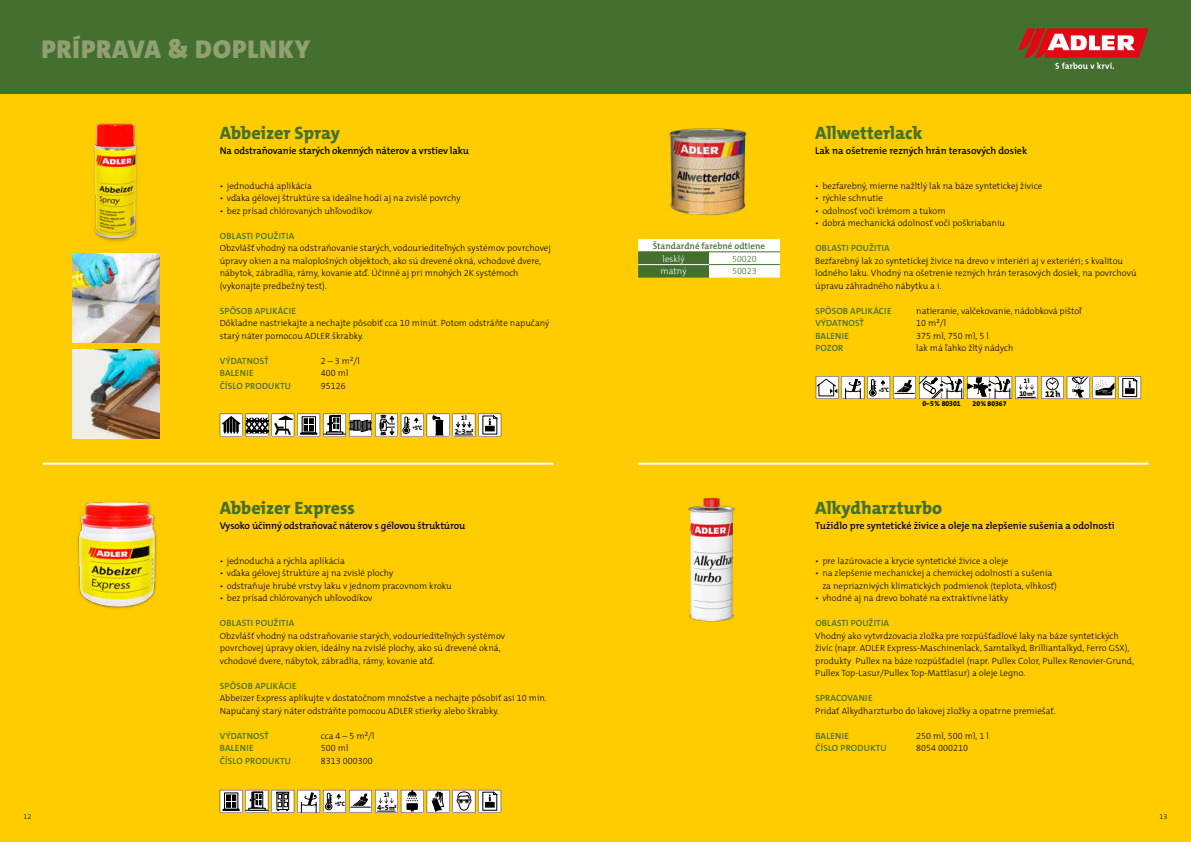
<style>
.page{position:relative;width:1191px;height:842px;background:#fff}
.page>*{position:absolute;margin:0;border:0;box-sizing:border-box;transform-origin:0 0}
.t1{font:900 26px "The Mix C4 s";letter-spacing:.035em;color:#90a072}
.t2{font:800 18px "The Mix C4 s";color:#43702f}
.t3{font:600 10px "The Mix C4 s";letter-spacing:-.01em;color:#000}
.t4{font:300 9px/12.5px "The Mix C4 s";letter-spacing:.005em;color:#000}
.t5{font:600 9px "The Mix C4 s";letter-spacing:.025em;color:#43702f}
.t6{font:600 9px "The Mix C4 s";color:#43702f}
.t7{font:300 9px "The Mix C4 s";letter-spacing:.005em;color:#fff}
.t8{font:300 9px "The Mix C4 s";color:#43702f}
.t9{font:800 8.8px "The Mix B8";color:#000}
.t10{font:800 7.2px "The Mix C4 s";color:#000}
.t11{font:800 7.2px "The Mix C4 s";color:#000;scale:.96 1}
.t12{font:800 7.2px "The Mix B8";color:#000;scale:.96 1}
.t13{font:300 7px "The Mix C4 s";color:#000}
.t14{font:800 7px "The Mix C4 s";color:#000}
.t15{font:800 6.4px "The Mix B8";color:#000;scale:.9 1}
.t16{font:800 6.4px "The Mix C4 s";color:#000}
.s1{font-size:4.9px}
.s2{font-size:6.1px}
.s3{font-size:6.4px}
</style>
<div class="page">
<div style="left:0;top:94px;width:1191px;height:748px;background:#fc0"></div>
<div style="left:0;top:0;width:1191px;height:94px;background:#43702f"></div>
<hr style="left:638px;top:463px;width:510px;height:2px;background:#fff">
<hr style="left:43px;top:463px;width:510px;height:2px;background:#fff">
<img style="left:94px;top:123px;width:44px;height:119px">
<img style="left:73px;top:254px;width:87px;height:89px">
<img style="left:73px;top:349px;width:87px;height:90px">
<img style="left:688px;top:497px;width:47px;height:125px">
<img style="left:77px;top:501px;width:80px;height:108px">
<svg style="left:220px;top:790px;width:281px;height:22px"></svg>
<svg style="left:220px;top:414px;width:281px;height:22px"></svg>
<img style="left:669px;top:128px;width:78px;height:88px">
<svg style="left:816px;top:376px;width:325px;height:23px"></svg>
<svg style="left:638px;top:239px;width:142px;height:39px"></svg>
<hr style="left:638px;top:264px;width:71px;height:1px;background:#fff">
<hr style="left:638px;top:252px;width:71px;height:1px;background:#43702f">
<hr style="left:709px;top:252px;width:71px;height:1px;background:#43702f">
<hr style="left:709px;top:264px;width:71px;height:1px;background:#43702f">
<svg style="left:1018px;top:28px;width:130px;height:41px"></svg>
<h1 class="t1" style="left:41px;top:35px;width:270px">PRÍPRAVA &amp; DOPLNKY</h1>
<p class="t13" style="left:24px;top:813px;width:9px">12</p>
<h2 class="t2" style="left:220px;top:123px;width:122px">Abbeizer Spray</h2>
<p class="t3" style="left:220px;top:145px;width:251px">Na odstraňovanie starých okenných náterov a vrstiev laku</p>
<p class="t4" style="left:220px;top:179px;width:94px">• jednoduchá aplikácia</p>
<p class="t4" style="left:220px;top:192px;width:242px">• vďaka gélovej štruktúre sa ideálne hodí aj na zvislé povrchy</p>
<p class="t4" style="left:220px;top:204px;width:154px">• bez prísad chlórovaných uhľovodíkov</p>
<p class="t5" style="left:220px;top:231px;width:76px">OBLASTI POUŽITIA</p>
<p class="t4" style="left:220px;top:242px;width:333px">Obzvlášť vhodný na odstraňovanie starých, vodouriediteľných systémov povrchovej úpravy okien a na maloplošných objektoch, ako sú drevené okná, vchodové dvere, nábytok, zábradlia, rámy, kovanie atď. Účinné aj pri mnohých 2K systémoch (vykonajte predbežný test).</p>
<p class="t5" style="left:220px;top:306px;width:78px">SPÔSOB APLIKÁCIE</p>
<p class="t4" style="left:220px;top:317px;width:331px">Dôkladne nastriekajte a nechajte pôsobiť cca 10 minút. Potom odstráňte napučaný starý náter pomocou ADLER škrabky.</p>
<p class="t5" style="left:220px;top:356px;width:50px">VÝDATNOSŤ</p>
<p class="t4" style="left:321px;top:355px;width:40px">2 – 3 m²/l</p>
<p class="t5" style="left:220px;top:368px;width:35px">BALENIE</p>
<p class="t4" style="left:321px;top:367px;width:29px">400 ml</p>
<p class="t5" style="left:220px;top:381px;width:73px">ČÍSLO PRODUKTU</p>
<p class="t4" style="left:321px;top:380px;width:26px">95126</p>
<p class="t15" style="left:412px;top:424px;width:13px"><span class="s1">+</span>5 <span class="s2">°</span>C</p>
<p class="t16" style="left:461px;top:414px;width:7px">1l</p>
<p class="t10" style="left:454px;top:427px;width:21px">2–3<span class="s3">m²</span></p>
<h2 class="t2" style="left:220px;top:498px;width:137px">Abbeizer Express</h2>
<p class="t3" style="left:220px;top:520px;width:247px">Vysoko účinný odstraňovač náterov s gélovou štruktúrou</p>
<p class="t4" style="left:220px;top:554px;width:127px">• jednoduchá a rýchla aplikácia</p>
<p class="t4" style="left:220px;top:567px;width:175px">• vďaka gélovej štruktúre aj na zvislé plochy</p>
<p class="t4" style="left:220px;top:579px;width:233px">• odstraňuje hrubé vrstvy laku v jednom pracovnom kroku</p>
<p class="t4" style="left:220px;top:592px;width:154px">• bez prísad chlórovaných uhľovodíkov</p>
<p class="t5" style="left:220px;top:618px;width:76px">OBLASTI POUŽITIA</p>
<p class="t4" style="left:220px;top:629px;width:287px">Obzvlášť vhodný na odstraňovanie starých, vodouriediteľných systémov povrchovej úpravy okien, ideálny na zvislé plochy, ako sú drevené okná, vchodové dvere, nábytok, zábradlia, rámy, kovanie atď.</p>
<p class="t5" style="left:220px;top:681px;width:78px">SPÔSOB APLIKÁCIE</p>
<p class="t4" style="left:220px;top:692px;width:328px">Abbeizer Express aplikujte v dostatočnom množstve a nechajte pôsobiť asi 10 min.<br>Napučaný starý náter odstráňte pomocou ADLER stierky alebo škrabky.</p>
<p class="t5" style="left:220px;top:731px;width:50px">VÝDATNOSŤ</p>
<p class="t4" style="left:321px;top:730px;width:55px">cca 4 – 5 m²/l</p>
<p class="t5" style="left:220px;top:743px;width:35px">BALENIE</p>
<p class="t4" style="left:321px;top:742px;width:29px">500 ml</p>
<p class="t5" style="left:220px;top:756px;width:73px">ČÍSLO PRODUKTU</p>
<p class="t4" style="left:321px;top:755px;width:53px">8313 000300</p>
<p class="t15" style="left:335px;top:800px;width:13px"><span class="s1">+</span>5 <span class="s2">°</span>C</p>
<p class="t16" style="left:384px;top:791px;width:7px">1l</p>
<p class="t10" style="left:377px;top:803px;width:21px">4–5<span class="s3">m²</span></p>
<p class="t6" style="left:653px;top:241px;width:114px">Štandardné farebné odtiene</p>
<p class="t7" style="left:662px;top:253px;width:23px">lesklý</p>
<p class="t8" style="left:732px;top:253px;width:26px">50020</p>
<p class="t7" style="left:660px;top:266px;width:27px">matný</p>
<p class="t8" style="left:732px;top:266px;width:26px">50023</p>
<h2 class="t2" style="left:815px;top:123px;width:109px">Allwetterlack</h2>
<p class="t3" style="left:815px;top:145px;width:213px">Lak na ošetrenie rezných hrán terasových dosiek</p>
<p class="t4" style="left:815px;top:179px;width:228px">• bezfarebný, mierne nažltlý lak na báze syntetickej živice</p>
<p class="t4" style="left:815px;top:192px;width:69px">• rýchle schnutie</p>
<p class="t4" style="left:815px;top:204px;width:132px">• odolnosť voči krémom a tukom</p>
<p class="t4" style="left:815px;top:217px;width:191px">• dobrá mechanická odolnosť voči poškriabaniu</p>
<p class="t5" style="left:815px;top:243px;width:76px">OBLASTI POUŽITIA</p>
<p class="t4" style="left:815px;top:254px;width:323px">Bezfarebný lak zo syntetickej živice na drevo v interiéri aj v exteriéri; s kvalitou lodného laku. Vhodný na ošetrenie rezných hrán terasových dosiek, na povrchovú úpravu záhradného nábytku a i.</p>
<p class="t5" style="left:815px;top:306px;width:78px">SPÔSOB APLIKÁCIE</p>
<p class="t4" style="left:916px;top:304px;width:167px">natieranie, valčekovanie, nádobková pištoľ</p>
<p class="t5" style="left:815px;top:318px;width:50px">VÝDATNOSŤ</p>
<p class="t4" style="left:916px;top:317px;width:31px">10 m²/l</p>
<p class="t5" style="left:815px;top:331px;width:35px">BALENIE</p>
<p class="t4" style="left:916px;top:330px;width:74px">375 ml, 750 ml, 5 l</p>
<p class="t5" style="left:815px;top:343px;width:30px">POZOR</p>
<p class="t4" style="left:916px;top:342px;width:99px">lak má ľahko žltý nádych</p>
<p class="t15" style="left:879px;top:386px;width:13px"><span class="s1">+</span>5 <span class="s2">°</span>C</p>
<p class="t11" style="left:922px;top:399px;width:41px">0– 5% 80301</p>
<p class="t12" style="left:972px;top:399px;width:37px">20% 80367</p>
<p class="t16" style="left:1023px;top:377px;width:7px">1l</p>
<p class="t14" style="left:1019px;top:390px;width:17px">10<span class="s3">m²</span></p>
<p class="t9" style="left:1045px;top:389px;width:17px">12 h</p>
<h2 class="t2" style="left:815px;top:498px;width:128px">Alkydharzturbo</h2>
<p class="t3" style="left:815px;top:520px;width:301px">Tužidlo pre syntetické živice a oleje na zlepšenie sušenia a odolnosti</p>
<p class="t4" style="left:815px;top:554px;width:195px">• pre lazúrovacie a krycie syntetické živice a oleje</p>
<p class="t4" style="left:822px;top:567px;width:236px;text-indent:-7px">• na zlepšenie mechanickej a chemickej odolnosti a sušenia za nepriaznivých klimatických podmienok (teplota, vlhkosť)</p>
<p class="t4" style="left:815px;top:592px;width:194px">• vhodné aj na drevo bohaté na extraktívne látky</p>
<p class="t5" style="left:815px;top:618px;width:75px">OBLASTI POUŽITIA</p>
<p class="t4" style="left:815px;top:629px;width:320px">Vhodný ako vytvrdzovacia zložka pre rozpúšťadlové laky na báze syntetických živíc (napr. ADLER Express-Maschinenlack, Samtalkyd, Brilliantalkyd, Ferro GSX), produkty Pullex na báze rozpúšťadiel (napr. Pullex Color, Pullex Renovier-Grund, Pullex Top-Lasur/Pullex Top-Mattlasur) a oleje Legno.</p>
<p class="t5" style="left:815px;top:693px;width:59px">SPRACOVANIE</p>
<p class="t4" style="left:815px;top:705px;width:242px">Pridať Alkydharzturbo do lakovej zložky a opatrne premiešať.</p>
<p class="t5" style="left:815px;top:731px;width:35px">BALENIE</p>
<p class="t4" style="left:916px;top:730px;width:74px">250 ml, 500 ml, 1 l</p>
<p class="t5" style="left:815px;top:743px;width:73px">ČÍSLO PRODUKTU</p>
<p class="t4" style="left:916px;top:742px;width:53px">8054 000210</p>
<p class="t13" style="left:1159px;top:813px;width:9px">13</p>
</div>
